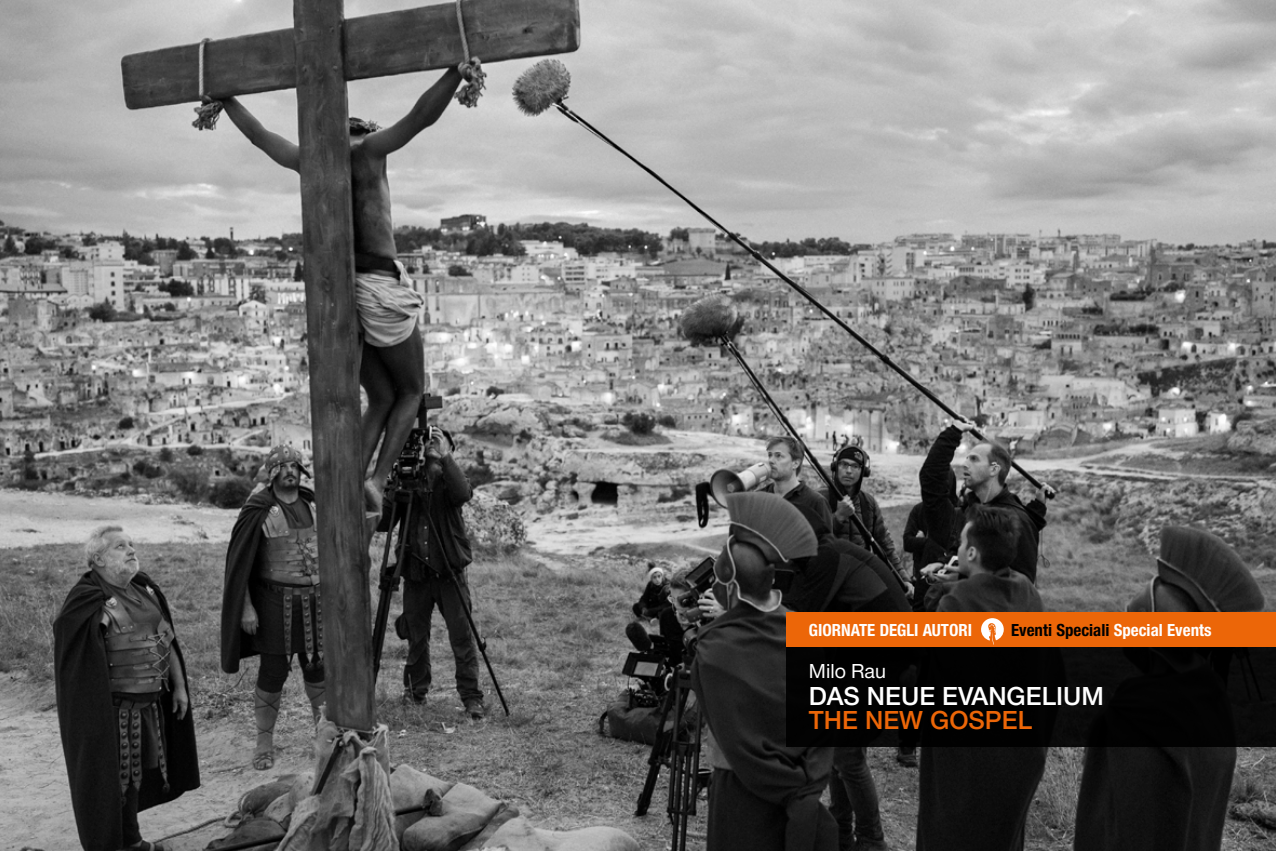
<style>
.page{position:relative;width:1276px;height:851px;background:#fff}
.page>*{position:absolute;margin:0;border:0;box-sizing:border-box;transform-origin:0 0}
.t1{font:27px "NH65";color:#fff}
.t2{font:27px "NH65";color:#ec6608}
.t3{font:21px "NH55";color:#fff}
.t4{font:18px "NH77";color:#000}
.t5{font:18px "NH77";color:#fff}
.s1{color:#fff}
</style>
<div class="page">
<img style="left:0;top:0;width:1276px;height:850px">
<div style="left:787px;top:640px;width:489px;height:106px;background:#000"></div>
<div style="left:787px;top:612px;width:489px;height:34px;background:#ec6608"></div>
<svg style="left:981px;top:618px;width:22px;height:26px"></svg>
<p class="t5" style="left:809px;top:617px;width:165px">GIORNATE DEGLI AUTORI</p>
<p class="t4" style="left:1011px;top:617px;width:202px">Eventi Speciali <span class="s1">Special Events</span></p>
<p class="t3" style="left:809px;top:656px;width:79px">Milo Rau</p>
<h1 class="t1" style="left:809px;top:677px;width:296px">DAS NEUE EVANGELIUM</h1>
<h1 class="t2" style="left:809px;top:701px;width:225px">THE NEW GOSPEL</h1>
</div>
